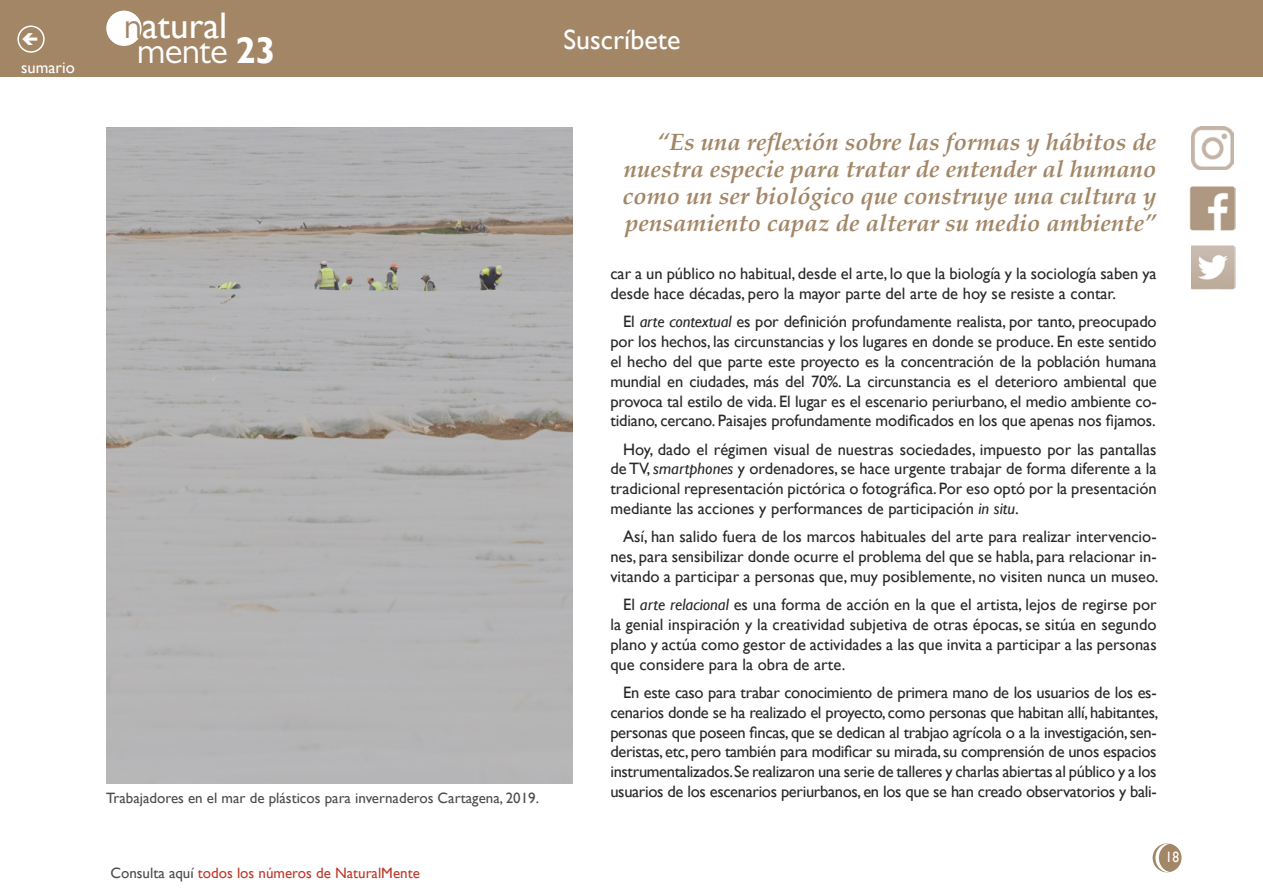
<style>
.page{position:relative;width:1263px;height:893px;background:#fff}
.page>*{position:absolute;margin:0;border:0;box-sizing:border-box;transform-origin:0 0}
.t1{font:37.05px "Gill Sans";color:#fff}
.t2{font:37.05px "Gill Sans MT Pro";letter-spacing:-.02em;color:#fff}
.t3{font:27.9px "Gill Sans";color:#fff}
.t4{font:italic 700 24px/27px "Palatino";color:#a28666;text-align:justify}
.t5{font:16.5px/19.8px "Gill Sans";color:#282829;text-align:justify}
.t6{font:16.5px "Gill Sans";color:#fff}
.t7{font:15px "Gill Sans";color:#4b4b4d}
.t8{font:15px "Gill Sans";color:#bd392b}
.t9{font:15px "Gill Sans";color:#fff;scale:.9 1}
.s1{font-family:"Gill Sans MT Pro";color:#a28666}
.s2{font-family:"Gill Sans";font-weight:700}
.s3{color:#4b4b4d}
.s4{font-style:italic}
</style>
<div class="page">
<div style="left:1153px;top:844px;width:28px;height:28px;background:#a28666;border-radius:50%"></div>
<div style="left:1152px;top:843px;width:29px;height:29px;border:2px solid #a28666;border-radius:50%"></div>
<div style="left:0;top:0;width:1263px;height:77px;background:#a28666"></div>
<div style="left:107px;top:11px;width:34px;height:34px;background:#fff;border-radius:50%"></div>
<div style="left:106px;top:11px;width:36px;height:35px;border:2px solid #fff;border-radius:50%"></div>
<svg style="left:1155px;top:843px;width:15px;height:29px"></svg>
<div style="left:17px;top:26px;width:28px;height:27px;border:2px solid #fff;border-radius:50%"></div>
<img style="left:1190px;top:186px;width:45px;height:44px">
<img style="left:1191px;top:246px;width:44px;height:44px">
<img style="left:1191px;top:127px;width:42px;height:42px">
<img style="left:106px;top:128px;width:466px;height:655px">
<p class="t6" style="left:21px;top:58px;width:55px">sumario</p>
<h1 class="t1" style="left:124px;top:4px;width:105px"><span class="s1">n</span>atural</h1>
<h1 class="t2" style="left:137px;top:29px;width:140px">mente <span class="s2">23</span></h1>
<h2 class="t3" style="left:563px;top:23px;width:118px">Suscríbete</h2>
<p class="t7" style="left:106px;top:789px;width:434px">Trabajadores en el mar de plásticos para invernaderos Cartagena, 2019.</p>
<p class="t8" style="left:110px;top:864px;width:311px"><span class="s3">Consulta aquí</span> todos los números de NaturalMente</p>
<h3 class="t4" style="left:623px;top:129px;width:535px;text-indent:35px">“Es una reflexión sobre las formas y hábitos de nuestra especie para tratar de entender al humano como un ser biológico que construye una cultura y pensamiento capaz de alterar su medio ambiente”</h3>
<p class="t5" style="left:610px;top:264px;width:548px">car a un público no habitual, desde el arte, lo que la biología y la sociología saben ya desde hace décadas, pero la mayor parte del arte de hoy se resiste a contar.</p>
<p class="t5" style="left:610px;top:312px;width:548px;text-indent:13px">El <span class="s4">arte contextual</span> es por definición profundamente realista, por tanto, preocupado por los hechos, las circunstancias y los lugares en donde se produce. En este sentido el hecho del que parte este proyecto es la concentración de la población humana mundial en ciudades, más del 70%. La circunstancia es el deterioro ambiental que provoca tal estilo de vida. El lugar es el escenario periurbano, el medio ambiente co&shy;tidiano, cercano. Paisajes profundamente modificados en los que apenas nos fijamos.</p>
<p class="t5" style="left:610px;top:439px;width:548px;text-indent:13px">Hoy, dado el régimen visual de nuestras sociedades, impuesto por las pantallas de TV, <span class="s4">smartphones</span> y ordenadores, se hace urgente trabajar de forma diferente a la tradicional representación pictórica o fotográfica. Por eso optó por la presentación mediante las acciones y performances de participación <span class="s4">in situ</span>.</p>
<p class="t5" style="left:610px;top:527px;width:549px;text-indent:13px">Así, han salido fuera de los marcos habituales del arte para realizar intervencio&shy;nes, para sensibilizar donde ocurre el problema del que se habla, para relacionar in&shy;vitando a participar a personas que, muy posiblemente, no visiten nunca un museo.</p>
<p class="t5" style="left:610px;top:595px;width:548px;text-indent:13px">El <span class="s4">arte relacional</span> es una forma de acción en la que el artista, lejos de regirse por la genial inspiración y la creatividad subjetiva de otras épocas, se sitúa en segundo plano y actúa como gestor de actividades a las que invita a participar a las personas que considere para la obra de arte.</p>
<p class="t5" style="left:610px;top:683px;width:549px;text-indent:13px">En este caso para trabar conocimiento de primera mano de los usuarios de los es&shy;cenarios donde se ha realizado el proyecto, como personas que habitan allí, habitantes, personas que poseen fincas, que se dedican al trabjao agrícola o a la investigación, sen&shy;deristas, etc, pero también para modificar su mirada, su comprensión de unos espacios instrumentalizados. Se realizaron una serie de talleres y charlas abiertas al público y a los usuarios de los escenarios periurbanos, en los que se han creado observatorios y bali-</p>
<p class="t9" style="left:1165px;top:849px;width:16px">18</p>
</div>
